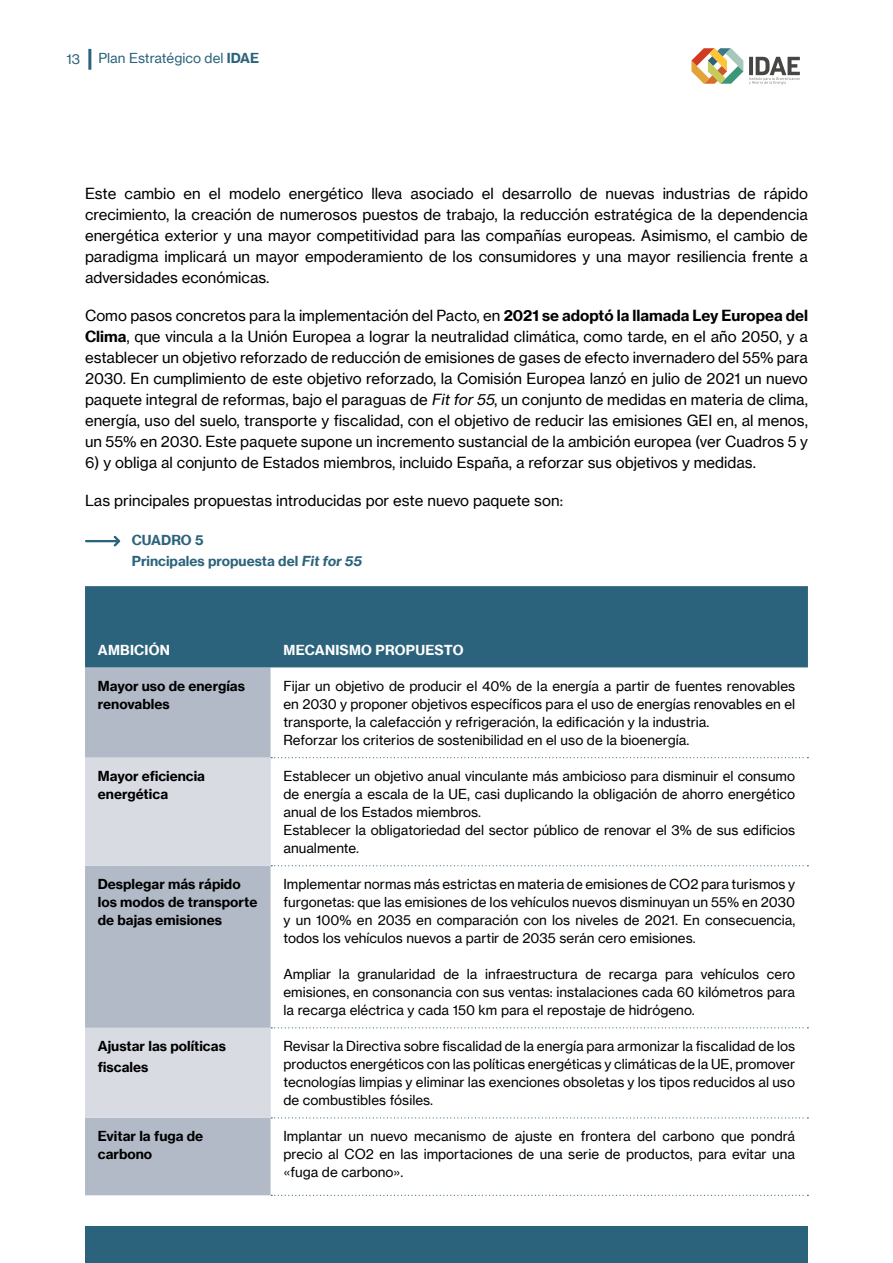
<style>
.page{position:relative;width:893px;height:1263px;background:#fff}
.page>*{position:absolute;margin:0;border:0;box-sizing:border-box;transform-origin:0 0}
.t1{font:15px/21px "N Haas Grotesk TX Pro 55 Rg";color:#000;text-align:justify}
.t2{font:13.5px/18px "N Haas Grotesk TX Pro 55 Rg";color:#000;text-align:justify}
.t3{font:13.5px/18px "N Haas Grotesk TX Pro 75 Bd";color:#000}
.t4{font:13.5px/21px "N Haas Grotesk TX Pro 75 Bd";color:#2c637c}
.t5{font:13.5px "N Haas Grotesk TX Pro 75 Bd";letter-spacing:.015em;color:#fff}
.t6{font:13.5px "N Haas Grotesk TX Pro 55 Rg";color:#2c637c}
.s1{font-family:"N Haas Grotesk TX Pro 75 Bd"}
.s2{font-style:italic}
</style>
<div class="page">
<div style="left:85px;top:1227px;width:723px;height:36px;background:#2c637c"></div>
<hr style="left:88px;top:49px;width:3px;height:21px;background:#2c637c">
<svg style="left:749px;top:57px;width:50px;height:27px"></svg>
<svg style="left:691px;top:48px;width:52px;height:36px"></svg>
<svg style="left:85px;top:536px;width:35px;height:10px"></svg>
<div style="left:85px;top:586px;width:723px;height:82px;background:#2c637c"></div>
<div style="left:85px;top:668px;width:186px;height:527px;background:#b1bac6"></div>
<svg style="left:85px;top:758px;width:186px;height:360px;background:#c6ccd5"></svg>
<svg style="left:271px;top:757px;width:537px;height:1px"></svg>
<svg style="left:271px;top:865px;width:537px;height:1px"></svg>
<svg style="left:271px;top:1027px;width:537px;height:1px"></svg>
<svg style="left:271px;top:1117px;width:537px;height:1px"></svg>
<svg style="left:271px;top:1195px;width:537px;height:1px"></svg>
<p class="t6" style="left:66px;top:51px;width:15px">13</p>
<p class="t6" style="left:98px;top:50px;width:162px">Plan Estratégico del <span class="s1">IDAE</span></p>
<p class="t1" style="left:85px;top:183px;width:724px">Este cambio en el modelo energético lleva asociado el desarrollo de nuevas industrias de rápido crecimiento, la creación de numerosos puestos de trabajo, la reducción estratégica de la dependencia energética exterior y una mayor competitividad para las compañías europeas. Asimismo, el cambio de paradigma implicará un mayor empoderamiento de los consumidores y una mayor resiliencia frente a adversidades económicas.</p>
<p class="t1" style="left:85px;top:305px;width:724px">Como pasos concretos para la implementación del Pacto, en <span class="s1">2021 se adoptó la llamada Ley Europea del Clima</span>, que vincula a la Unión Europea a lograr la neutralidad climática, como tarde, en el año 2050, y a establecer un objetivo reforzado de reducción de emisiones de gases de efecto invernadero del 55% para 2030. En cumplimiento de este objetivo reforzado, la Comisión Europea lanzó en julio de 2021 un nuevo paquete integral de reformas, bajo el paraguas de <span class="s2">Fitfor55</span>, un conjunto de medidas en materia de clima, energía, uso del suelo, transporte y fiscalidad, con el objetivo de reducir las emisiones GEI en, al menos, un 55% en 2030. Este paquete supone un incremento sustancial de la ambición europea (ver Cuadros 5 y</p>
<p class="t1" style="left:85px;top:452px;width:672px">6) y obliga al conjunto de Estados miembros, incluido España, a reforzar sus objetivos y medidas.</p>
<p class="t1" style="left:85px;top:490px;width:479px">Las principales propuestas introducidas por este nuevo paquete son:</p>
<p class="t4" style="left:132px;top:530px;width:234px">CUADRO 5<br>Principales propuesta del Fitfor55</p>
<p class="t5" style="left:98px;top:641px;width:74px">AMBICIÓN</p>
<p class="t5" style="left:284px;top:641px;width:181px">MECANISMO PROPUESTO</p>
<p class="t3" style="left:98px;top:677px;width:149px">Mayor uso de energías renovables</p>
<p class="t2" style="left:283px;top:677px;width:513px;text-align:left">Fijar un objetivo de producir el 40% de la energía a partir de fuentes renovables en 2030 y proponer objetivos específicos para el uso de energías renovables en el transporte, la calefacción y refrigeración, la edificación y la industria.<br>Reforzar los criterios de sostenibilidad en el uso de la bioenergía.</p>
<p class="t3" style="left:98px;top:767px;width:109px">Mayor eficiencia energética</p>
<p class="t2" style="left:283px;top:767px;width:513px;text-align:left">Establecer un objetivo anual vinculante más ambicioso para disminuir el consumo de energía a escala de la UE, casi duplicando la obligación de ahorro energético anual de los Estados miembros.<br>Establecer la obligatoriedad del sector público de renovar el 3% de sus edificios anualmente.</p>
<p class="t3" style="left:98px;top:875px;width:161px">Desplegar más rápido los modos de transporte de bajas emisiones</p>
<p class="t2" style="left:283px;top:875px;width:513px">Implementar normas más estrictas en materia de emisiones de CO2 para turismos y furgonetas: que las emisiones de los vehículos nuevos disminuyan un 55% en 2030 y un 100% en 2035 en comparación con los niveles de 2021. En consecuencia, todos los vehículos nuevos a partir de 2035 serán cero emisiones.</p>
<p class="t2" style="left:283px;top:965px;width:513px">Ampliar la granularidad de la infraestructura de recarga para vehículos cero emisiones, en consonancia con sus ventas: instalaciones cada 60 kilómetros para la recarga eléctrica y cada 150 km para el repostaje de hidrógeno.</p>
<p class="t3" style="left:98px;top:1036px;width:130px;line-height:21px">Ajustar las políticas fiscales</p>
<p class="t2" style="left:283px;top:1037px;width:513px">Revisar la Directiva sobre fiscalidad de la energía para armonizar la fiscalidad de los productos energéticos con las políticas energéticas y climáticas de la UE, promover tecnologías limpias y eliminar las exenciones obsoletas y los tipos reducidos al uso de combustibles fósiles.</p>
<p class="t3" style="left:98px;top:1127px;width:107px">Evitar la fuga de carbono</p>
<p class="t2" style="left:283px;top:1127px;width:513px">Implantar un nuevo mecanismo de ajuste en frontera del carbono que pondrá precio al CO2 en las importaciones de una serie de productos, para evitar una «fuga de carbono».</p>
</div>
